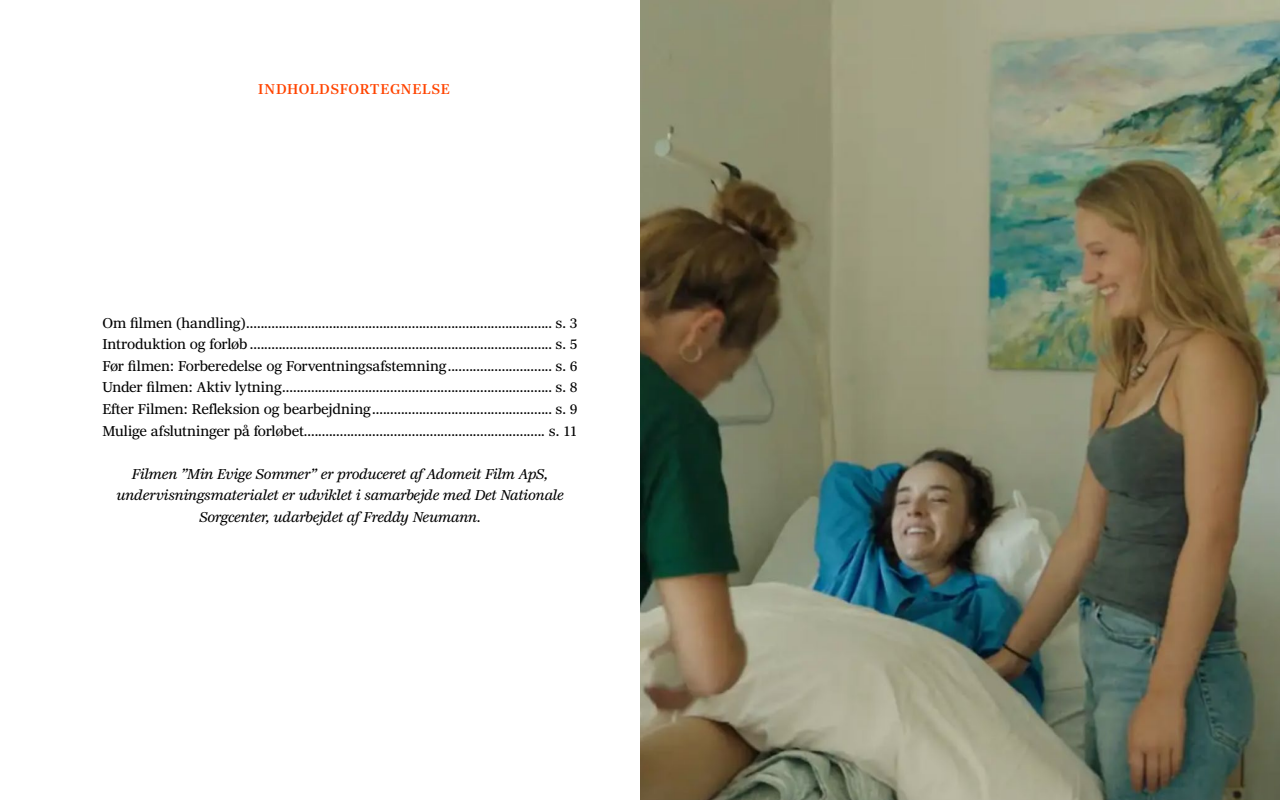
<style>
.page{position:relative;width:1280px;height:800px;background:#fff}
.page>*{position:absolute;margin:0;border:0;box-sizing:border-box;transform-origin:0 0}
.t1{font:14px/21.6px "Richmond Text";letter-spacing:-.01em;color:#000;text-align:justify}
.t2{font:italic 14px/21.6px "Richmond Text";letter-spacing:-.005em;color:#000;text-align:center}
.t3{font:500 14px "Richmond Text";letter-spacing:.045em;color:#f40}
</style>
<div class="page">
<img style="left:640px;top:0;width:640px;height:800px">
<p class="t3" style="left:258px;top:80px;width:193px">INDHOLDSFORTEGNELSE</p>
<p class="t1" style="left:102px;top:312px;width:412px">Om filmen (handling)..........................................................................</p>
<p class="t1" style="left:556px;top:312px;width:23px">s. 3</p>
<p class="t1" style="left:102px;top:334px;width:412px">Introduktion og forløb .........................................................................</p>
<p class="t1" style="left:556px;top:334px;width:23px">s. 5</p>
<p class="t1" style="left:102px;top:356px;width:412px">Før filmen: Forberedelse og Forventningsafstemning..................</p>
<p class="t1" style="left:556px;top:356px;width:23px">s. 6</p>
<p class="t1" style="left:102px;top:377px;width:412px">Under filmen: Aktiv lytning................................................................</p>
<p class="t1" style="left:102px;top:377px;width:477px;text-indent:453px">s. 8<br>Efter Filmen: Refleksion og bearbejdning.................................................. s. 9<br>Mulige afslutninger på forløbet................................................................... s. 11</p>
<p class="t2" style="left:116px;top:464px;width:449px">Filmen ”Min Evige Sommer” er produceret af Adomeit Film ApS, undervisningsmaterialet er udviklet i samarbejde med Det Nationale<br>Sorgcenter, udarbejdet af Freddy Neumann.</p>
</div>
